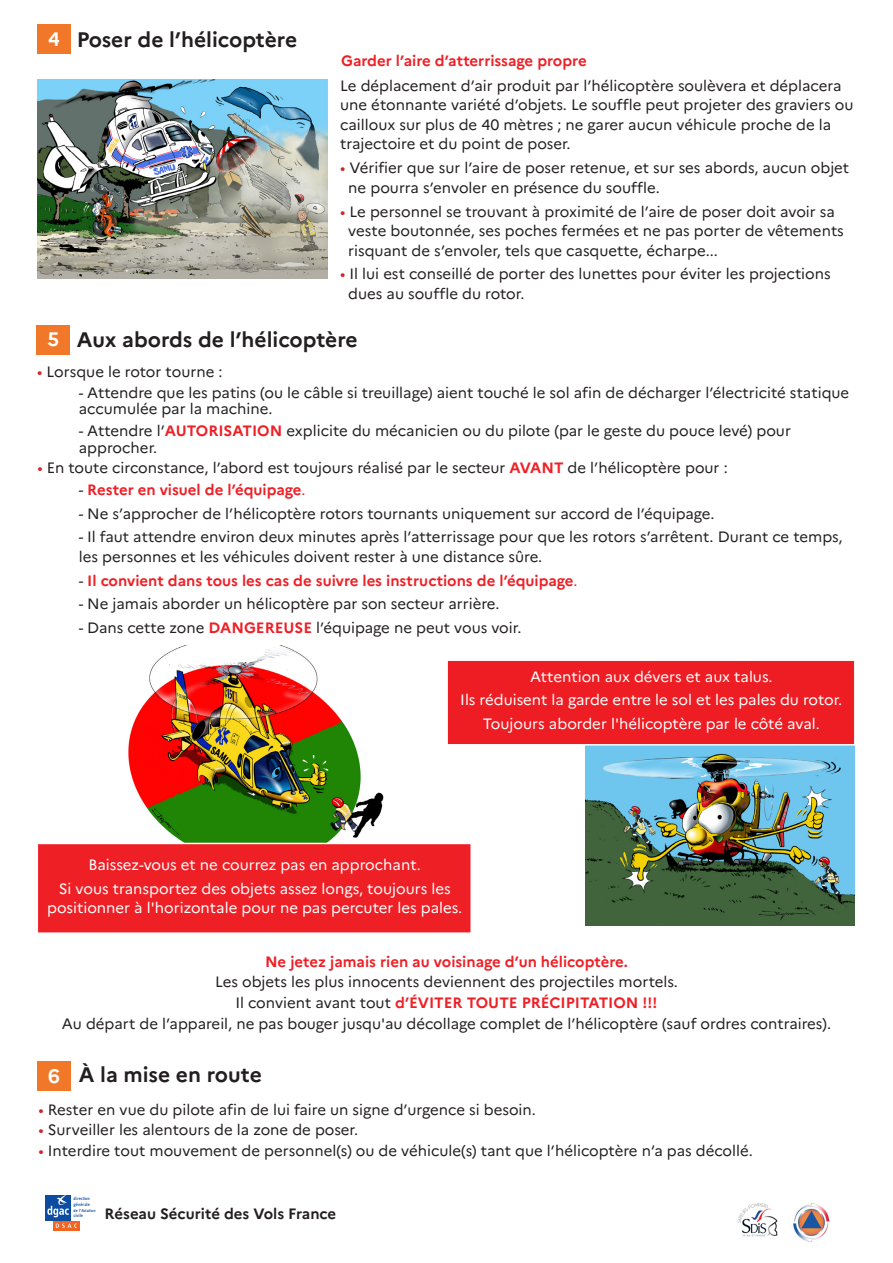
<style>
.page{position:relative;width:893px;height:1263px;background:#fff}
.page>*{position:absolute;margin:0;border:0;box-sizing:border-box;transform-origin:0 0}
.t1{font:700 21px "Marianne";color:#231f20}
.t2{font:700 19.5px "Marianne";color:#fff}
.t3{font:15px/19.5px "Marianne";color:#231f20}
.t4{font:15px/19.5px "Marianne";color:#fff;text-align:center}
.t5{font:700 15px "Marianne";color:#ee2026}
.t6{font:700 15px "Marianne";color:#231f20}
.t7{font:500 4.65px/5.7px "Info Text";color:#0d4da1}
.t8{font:500 4.35px "Info Text";letter-spacing:.01em;color:#0d4da1}
.s1{color:#d1232a}
.s2{font-weight:700;color:#ee2026}
.s3{font-weight:400;color:#231f20}
.s4{font-weight:400}
</style>
<div class="page">
<img style="left:37px;top:80px;width:290px;height:199px">
<img style="left:128px;top:645px;width:256px;height:198px">
<img style="left:586px;top:745px;width:268px;height:181px">
<div style="left:53px;top:1221px;width:27px;height:9px;background:#f36421"></div>
<svg style="left:56px;top:1223px;width:21px;height:5px"></svg>
<div style="left:45px;top:1195px;width:26px;height:26px;background:#0d4da1"></div>
<svg style="left:47px;top:1195px;width:22px;height:22px"></svg>
<img style="left:793px;top:1203px;width:37px;height:39px">
<img style="left:737px;top:1203px;width:41px;height:34px">
<div style="left:37px;top:843px;width:435px;height:91px;background:#ee2026;border:2px solid #fff"></div>
<div style="left:446px;top:659px;width:409px;height:86px;background:#ee1d23;border:2px solid #fff"></div>
<div style="left:37px;top:24px;width:33px;height:30px;background:#f17729"></div>
<div style="left:37px;top:325px;width:33px;height:29px;background:#f17729"></div>
<div style="left:37px;top:1061px;width:33px;height:29px;background:#f17729"></div>
<p class="t2" style="left:48px;top:27px;width:13px">4</p>
<p class="t1" style="left:77px;top:27px;width:222px">Poser de l’hélicoptère</p>
<p class="t5" style="left:341px;top:52px;width:247px">Garder l’aire d’atterrissage propre</p>
<p class="t3" style="left:340px;top:76px;width:515px">Le déplacement d’air produit par l’hélicoptère soulèvera et déplacera une étonnante variété d’objets. Le souffle peut projeter des graviers ou cailloux sur plus de 40 mètres ; ne garer aucun véhicule proche de la trajectoire et du point de poser.</p>
<p class="t3" style="left:348px;top:158px;width:502px;text-indent:-8px"><span class="s1">•</span> Vérifier que sur l’aire de poser retenue, et sur ses abords, aucun objet ne pourra s’envoler en présence du souffle.</p>
<p class="t3" style="left:348px;top:201px;width:497px;text-indent:-8px"><span class="s1">•</span> Le personnel se trouvant à proximité de l’aire de poser doit avoir sa veste boutonnée, ses poches fermées et ne pas porter de vêtements risquant de s’envoler, tels que casquette, écharpe...</p>
<p class="t3" style="left:348px;top:264px;width:484px;text-indent:-8px"><span class="s1">•</span> Il lui est conseillé de porter des lunettes pour éviter les projections dues au souffle du rotor.</p>
<p class="t1" style="left:77px;top:327px;width:282px">Aux abords de l’hélicoptère</p>
<p class="t3" style="left:37px;top:362px;width:187px"><span class="s1">•</span> Lorsque le rotor tourne :</p>
<p class="t2" style="left:48px;top:327px;width:13px">5</p>
<p class="t3" style="left:79px;top:384px;width:772px;line-height:16.5px">- Attendre que les patins (ou le câble si treuillage) aient touché le sol afin de décharger l’électricité statique accumulée par la machine.</p>
<p class="t3" style="left:79px;top:423px;width:714px;line-height:16.5px">- Attendre l’<span class="s2">AUTORISATION</span> explicite du mécanicien ou du pilote (par le geste du pouce levé) pour approcher.</p>
<p class="t5" style="left:79px;top:480px;width:228px"><span class="s3">-</span> Rester en visuel de l’équipage<span class="s4">.</span></p>
<p class="t3" style="left:79px;top:503px;width:637px">- Ne s’approcher de l’hélicoptère rotors tournants uniquement sur accord de l’équipage.</p>
<p class="t3" style="left:79px;top:527px;width:765px">- Il faut attendre environ deux minutes après l’atterrissage pour que les rotors s’arrêtent. Durant ce temps, les personnes et les véhicules doivent rester à une distance sûre.</p>
<p class="t5" style="left:79px;top:571px;width:500px"><span class="s3">-</span> Il convient dans tous les cas de suivre les instructions de l’équipage<span class="s4">.</span></p>
<p class="t3" style="left:79px;top:594px;width:422px">- Ne jamais aborder un hélicoptère par son secteur arrière.</p>
<p class="t3" style="left:79px;top:618px;width:444px">- Dans cette zone <span class="s2">DANGEREUSE</span> l’équipage ne peut vous voir.</p>
<p class="t3" style="left:37px;top:458px;width:692px"><span class="s1">•</span> En toute circonstance, l’abord est toujours réalisé par le secteur <span class="s2">AVANT</span> de l’hélicoptère pour :</p>
<p class="t4" style="left:530px;top:667px;width:244px">Attention aux dévers et aux talus.</p>
<p class="t4" style="left:460px;top:690px;width:383px">Ils réduisent la garde entre le sol et les pales du rotor.</p>
<p class="t4" style="left:483px;top:714px;width:339px">Toujours aborder l'hélicoptère par le côté aval.</p>
<p class="t4" style="left:88px;top:855px;width:334px">Baissez-vous et ne courrez pas en approchant.</p>
<p class="t4" style="left:47px;top:878px;width:417px">Si vous transportez des objets assez longs, toujours les positionner à l'horizontale pour ne pas percuter les pales.</p>
<p class="t5" style="left:265px;top:952px;width:364px">Ne jetez jamais rien au voisinage d’un hélicoptère.</p>
<p class="t3" style="left:215px;top:972px;width:464px">Les objets les plus innocents deviennent des projectiles mortels.</p>
<p class="t5" style="left:235px;top:994px;width:424px"><span class="s3">Il convient avant tout</span> d’ÉVITER TOUTE PRÉCIPITATION !!!</p>
<p class="t3" style="left:62px;top:1014px;width:771px">Au départ de l’appareil, ne pas bouger jusqu'au décollage complet de l’hélicoptère (sauf ordres contraires).</p>
<p class="t1" style="left:79px;top:1062px;width:184px">À la mise en route</p>
<p class="t3" style="left:38px;top:1099px;width:499px"><span class="s1">•</span> Rester en vue du pilote afin de lui faire un signe d’urgence si besoin.</p>
<p class="t3" style="left:38px;top:1120px;width:321px"><span class="s1">•</span> Surveiller les alentours de la zone de poser.</p>
<p class="t3" style="left:38px;top:1141px;width:716px"><span class="s1">•</span> Interdire tout mouvement de personnel(s) ou de véhicule(s) tant que l’hélicoptère n’a pas décollé.</p>
<p class="t2" style="left:48px;top:1064px;width:13px">6</p>
<p class="t7" style="left:74px;top:1196px;width:18px">direction générale</p>
<p class="t7" style="left:74px;top:1213px;width:11px">civile</p>
<p class="t8" style="left:74px;top:1208px;width:24px">de l’Aviation</p>
<p class="t6" style="left:105px;top:1204px;width:233px">Réseau Sécurité des Vols France</p>
</div>
